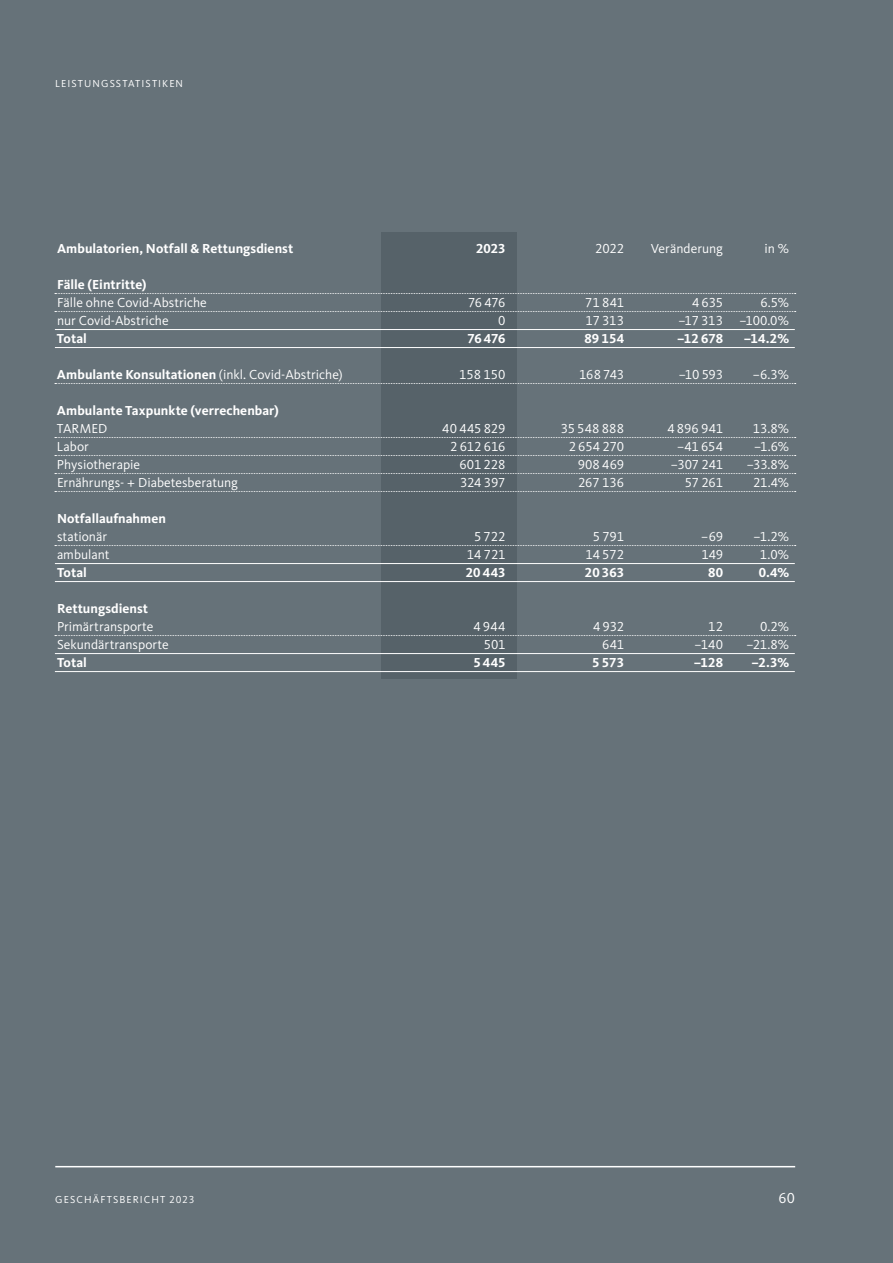
<style>
.page{position:relative;width:893px;height:1263px;background:#667279}
.page>*{position:absolute;margin:0;border:0;box-sizing:border-box;transform-origin:0 0}
.t1{font:15px "Kievit OT";color:#fff}
.t2{font:13.5px "Kievit OT";color:#fff}
.t3{font:700 13.5px "Kievit OT";color:#fff}
.t4{font:10.5px "Kievit OT";letter-spacing:.1em;color:#fff}
.s1{font-weight:400}
</style>
<div class="page">
<div style="left:382px;top:232px;width:135px;height:447px;background:#566269"></div>
<hr style="left:55px;top:1166px;width:740px;height:1px;background:#fff">
<svg style="left:55px;top:293px;width:741px;height:1px"></svg>
<svg style="left:55px;top:311px;width:741px;height:1px"></svg>
<svg style="left:55px;top:383px;width:741px;height:1px"></svg>
<hr style="left:55px;top:329px;width:740px;height:1px;background:#fff">
<hr style="left:55px;top:347px;width:740px;height:1px;background:#fff">
<svg style="left:55px;top:437px;width:741px;height:1px"></svg>
<svg style="left:55px;top:455px;width:741px;height:1px"></svg>
<svg style="left:55px;top:473px;width:741px;height:1px"></svg>
<svg style="left:55px;top:491px;width:741px;height:1px"></svg>
<svg style="left:55px;top:545px;width:741px;height:1px"></svg>
<hr style="left:55px;top:563px;width:740px;height:1px;background:#fff">
<hr style="left:55px;top:581px;width:740px;height:1px;background:#fff">
<svg style="left:55px;top:635px;width:741px;height:1px"></svg>
<hr style="left:55px;top:653px;width:740px;height:1px;background:#fff">
<hr style="left:55px;top:671px;width:740px;height:1px;background:#fff">
<p class="t4" style="left:55px;top:78px;width:129px">LEISTUNGSSTATISTIKEN</p>
<p class="t3" style="left:57px;top:240px;width:238px">Ambulatorien, Notfall &amp; Rettungsdienst</p>
<p class="t3" style="left:476px;top:240px;width:31px">2023</p>
<p class="t2" style="left:595px;top:241px;width:30px">2022</p>
<p class="t2" style="left:651px;top:241px;width:74px">Veränderung</p>
<p class="t2" style="left:764px;top:241px;width:26px">in %</p>
<p class="t3" style="left:57px;top:276px;width:91px">Fälle (Eintritte)</p>
<p class="t2" style="left:57px;top:295px;width:151px">Fälle ohne Covid-Abstriche</p>
<p class="t2" style="left:468px;top:295px;width:39px">76 476</p>
<p class="t2" style="left:585px;top:295px;width:40px">71 841</p>
<p class="t2" style="left:692px;top:295px;width:33px">4 635</p>
<p class="t2" style="left:760px;top:295px;width:30px">6.5%</p>
<p class="t2" style="left:57px;top:313px;width:113px">nur Covid-Abstriche</p>
<p class="t2" style="left:498px;top:313px;width:9px">0</p>
<p class="t2" style="left:586px;top:313px;width:40px">17 313</p>
<p class="t2" style="left:678px;top:313px;width:112px">–17 313 –100.0%</p>
<p class="t3" style="left:57px;top:330px;width:31px">Total</p>
<p class="t3" style="left:467px;top:330px;width:40px">76 476</p>
<p class="t3" style="left:584px;top:330px;width:41px">89 154</p>
<p class="t3" style="left:677px;top:330px;width:48px">–12 678</p>
<p class="t3" style="left:744px;top:330px;width:47px">–14.2%</p>
<p class="t3" style="left:57px;top:366px;width:287px">Ambulante Konsultationen <span class="s1">(inkl. Covid-Abstriche)</span></p>
<p class="t2" style="left:459px;top:367px;width:48px">158 150</p>
<p class="t2" style="left:579px;top:367px;width:46px">168 743</p>
<p class="t2" style="left:679px;top:367px;width:46px">–10 593</p>
<p class="t2" style="left:753px;top:367px;width:38px">–6.3%</p>
<p class="t3" style="left:57px;top:402px;width:223px">Ambulante Taxpunkte (verrechenbar)</p>
<p class="t2" style="left:57px;top:421px;width:52px">TARMED</p>
<p class="t2" style="left:442px;top:421px;width:65px">40 445 829</p>
<p class="t2" style="left:561px;top:421px;width:65px">35 548 888</p>
<p class="t2" style="left:667px;top:421px;width:57px">4 896 941</p>
<p class="t2" style="left:753px;top:421px;width:38px">13.8%</p>
<p class="t2" style="left:57px;top:439px;width:33px">Labor</p>
<p class="t2" style="left:450px;top:439px;width:57px">2 612 616</p>
<p class="t2" style="left:569px;top:439px;width:57px">2 654 270</p>
<p class="t2" style="left:677px;top:439px;width:47px">–41 654</p>
<p class="t2" style="left:754px;top:439px;width:36px">–1.6%</p>
<p class="t2" style="left:57px;top:457px;width:85px">Physiotherapie</p>
<p class="t2" style="left:459px;top:457px;width:48px">601 228</p>
<p class="t2" style="left:578px;top:457px;width:48px">908 469</p>
<p class="t2" style="left:671px;top:457px;width:54px">–307 241</p>
<p class="t2" style="left:747px;top:457px;width:44px">–33.8%</p>
<p class="t2" style="left:57px;top:475px;width:182px">Ernährungs- + Diabetesberatung</p>
<p class="t2" style="left:460px;top:475px;width:47px">324 397</p>
<p class="t2" style="left:578px;top:475px;width:47px">267 136</p>
<p class="t2" style="left:685px;top:475px;width:40px">57 261</p>
<p class="t2" style="left:753px;top:475px;width:38px">21.4%</p>
<p class="t3" style="left:57px;top:510px;width:110px">Notfallaufnahmen</p>
<p class="t2" style="left:57px;top:528px;width:52px">stationär</p>
<p class="t2" style="left:474px;top:528px;width:33px">5 722</p>
<p class="t2" style="left:593px;top:528px;width:33px">5 791</p>
<p class="t2" style="left:701px;top:528px;width:23px">–69</p>
<p class="t2" style="left:754px;top:528px;width:37px">–1.2%</p>
<p class="t2" style="left:57px;top:546px;width:54px">ambulant</p>
<p class="t2" style="left:467px;top:546px;width:40px">14 721</p>
<p class="t2" style="left:585px;top:546px;width:40px">14 572</p>
<p class="t2" style="left:701px;top:546px;width:23px">149</p>
<p class="t2" style="left:760px;top:546px;width:31px">1.0%</p>
<p class="t3" style="left:57px;top:564px;width:31px">Total</p>
<p class="t3" style="left:466px;top:564px;width:41px">20 443</p>
<p class="t3" style="left:585px;top:564px;width:41px">20 363</p>
<p class="t3" style="left:708px;top:564px;width:16px">80</p>
<p class="t3" style="left:759px;top:564px;width:32px">0.4%</p>
<p class="t3" style="left:57px;top:600px;width:93px">Rettungsdienst</p>
<p class="t2" style="left:57px;top:618px;width:98px">Primärtransporte</p>
<p class="t2" style="left:473px;top:618px;width:34px">4 944</p>
<p class="t2" style="left:593px;top:618px;width:33px">4 932</p>
<p class="t2" style="left:708px;top:618px;width:16px">12</p>
<p class="t2" style="left:760px;top:618px;width:30px">0.2%</p>
<p class="t2" style="left:57px;top:636px;width:113px">Sekundärtransporte</p>
<p class="t2" style="left:484px;top:636px;width:23px">501</p>
<p class="t2" style="left:602px;top:636px;width:23px">641</p>
<p class="t2" style="left:695px;top:636px;width:30px">–140</p>
<p class="t2" style="left:746px;top:636px;width:44px">–21.8%</p>
<p class="t3" style="left:57px;top:654px;width:31px">Total</p>
<p class="t3" style="left:473px;top:654px;width:34px">5 445</p>
<p class="t3" style="left:592px;top:654px;width:33px">5 573</p>
<p class="t3" style="left:694px;top:654px;width:31px">–128</p>
<p class="t3" style="left:752px;top:654px;width:39px">–2.3%</p>
<p class="t4" style="left:55px;top:1194px;width:141px">GESCHÄFTSBERICHT 2023</p>
<p class="t1" style="left:778px;top:1189px;width:18px">60</p>
</div>
